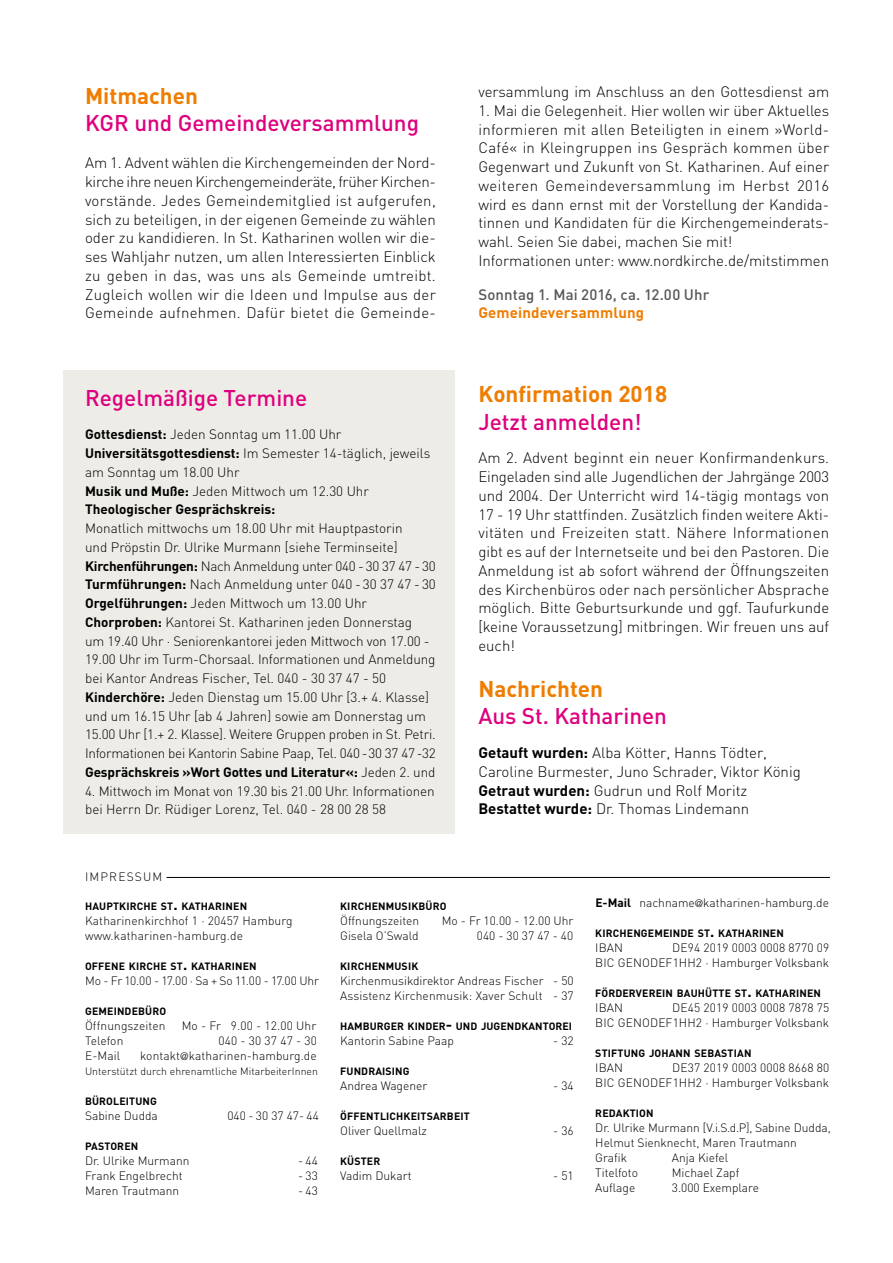
<style>
.page{position:relative;width:893px;height:1263px;background:#fff}
.page>*{position:absolute;margin:0;border:0;box-sizing:border-box;transform-origin:0 0}
.t1{font:500 22.5px "DIN";color:#de007e}
.t2{font:700 22.5px "DIN";color:#ef7d00}
.t3{font:300 15px/18.8px "DIN";color:#000;text-align:justify}
.t4{font:500 15px "DIN";letter-spacing:.005em;color:#575756}
.t5{font:700 15px "DIN";letter-spacing:.01em;color:#ef7d00}
.t6{font:300 13.5px/18.8px "DIN";color:#000}
.t7{font:300 12px/15px "DIN";color:#000}
.t8{font:300 12px "DIN";letter-spacing:.1em;color:#000}
.t9{font:700 10.5px "DIN";letter-spacing:.015em;color:#000}
.t10{font:300 10.5px "DIN";letter-spacing:.005em;color:#000}
.s1{font-weight:700}
.s2{font-size:15px}
.s3{font-family:"Helvetica Neue";font-size:10.5px}
</style>
<div class="page">
<div style="left:64px;top:370px;width:391px;height:463px;background:#edece6"></div>
<hr style="left:167px;top:877px;width:663px;height:1px;background:#000">
<h1 class="t2" style="left:85px;top:81px;width:114px">Mitmachen</h1>
<h1 class="t1" style="left:85px;top:108px;width:336px">KGR und Gemeindeversammlung</h1>
<p class="t3" style="left:85px;top:153px;width:352px">Am 1. Advent wählen die Kirchengemeinden der Nord&shy;kirche ihre neuen Kirchengemeinderäte, früher Kirchen&shy;vorstände. Jedes Gemeindemitglied ist aufgerufen, sich zu beteiligen, in der eigenen Gemeinde zu wählen oder zu kandidieren. In St. Katharinen wollen wir die&shy;ses Wahljahr nutzen, um allen Interessierten Einblick zu geben in das, was uns als Gemeinde umtreibt.<br>Zugleich wollen wir die Ideen und Impulse aus der Gemeinde aufnehmen. Dafür bietet die Gemeinde-</p>
<h1 class="t1" style="left:85px;top:383px;width:224px">Regelmäßige Termine</h1>
<p class="t6" style="left:85px;top:425px;width:347px"><span class="s1">Gottesdienst:</span> Jeden Sonntag um 11.00 Uhr <span class="s1">Universitätsgottesdienst:</span> Im Semester 14-täglich, jeweils am Sonntag um 18.00 Uhr<br><span class="s1">Musik und Muße:</span> Jeden Mittwoch um 12.30 Uhr <span class="s1">Theologischer Gesprächskreis:</span></p>
<p class="t6" style="left:85px;top:519px;width:352px">Monatlich mittwochs um 18.00 Uhr mit Hauptpastorin<br>und Pröpstin Dr. Ulrike Murmann [siehe Terminseite] <span class="s1">Kirchenführungen:</span> Nach Anmeldung unter 040 - 30 37 47 - 30<br><span class="s1">Turmführungen:</span> Nach Anmeldung unter 040 - 30 37 47 - 30<br><span class="s1">Orgelführungen:</span> Jeden Mittwoch um 13.00 Uhr <span class="s1">Chorproben:</span> Kantorei St. Katharinen jeden Donnerstag<br>um 19.40 Uhr · Seniorenkantorei jeden Mittwoch von 17.00 - 19.00 Uhr im Turm-Chorsaal. Informationen und Anmeldung bei Kantor Andreas Fischer, Tel. 040 - 30 37 47 - 50<br><span class="s1">Kinderchöre:</span> Jeden Dienstag um 15.00 Uhr [3.+ 4. Klasse] und um 16.15 Uhr [ab 4 Jahren] sowie am Donnerstag um 15.00 Uhr [1.+ 2. Klasse]. Weitere Gruppen proben in St. Petri.<br>Informationen bei Kantorin Sabine Paap, Tel. 040 - 30 37 47 -32<br><span class="s1">Gesprächskreis »Wort Gottes und Literatur«:</span> Jeden 2. und</p>
<p class="t6" style="left:85px;top:781px;width:351px">4. Mittwoch im Monat von 19.30 bis 21.00 Uhr. Informationen bei Herrn Dr. Rüdiger Lorenz, Tel. 040 - 28 00 28 58</p>
<p class="t3" style="left:478px;top:82px;width:352px">versammlung im Anschluss an den Gottesdienst am</p>
<p class="t3" style="left:478px;top:101px;width:352px;text-align:left">1. Mai die Gelegenheit. Hier wollen wir über Aktuelles informieren mit allen Beteiligten in einem »World-Café« in Kleingruppen ins Gespräch kommen über Gegenwart und Zukunft von St. Katharinen. Auf einer weiteren Gemeindeversammlung im Herbst 2016 wird es dann ernst mit der Vorstellung der Kandida&shy;tinnen und Kandidaten für die Kirchengemeinderats&shy;wahl. Seien Sie dabei, machen Sie mit!<br>Informationen unter: www.nordkirche.de/mitstimmen</p>
<p class="t4" style="left:478px;top:285px;width:232px">Sonntag 1. Mai 2016, ca. 12.00 Uhr</p>
<p class="t5" style="left:478px;top:303px;width:167px">Gemeindeversammlung</p>
<h1 class="t2" style="left:478px;top:380px;width:190px">Konfirmation 2018</h1>
<h1 class="t1" style="left:478px;top:407px;width:165px">Jetzt anmelden!</h1>
<p class="t3" style="left:478px;top:448px;width:352px">Am 2. Advent beginnt ein neuer Konfirmandenkurs.<br>Eingeladen sind alle Jugendlichen der Jahrgänge 2003 und 2004. Der Unterricht wird 14-tägig montags von 17 - 19 Uhr stattfinden. Zusätzlich finden weitere Akti&shy;vitäten und Freizeiten statt. Nähere Informationen gibt es auf der Internetseite und bei den Pastoren. Die Anmeldung ist ab sofort während der Öffnungszeiten des Kirchenbüros oder nach persönlicher Absprache möglich. Bitte Geburtsurkunde und ggf. Taufurkunde [keine Voraussetzung] mitbringen. Wir freuen uns auf euch!</p>
<h1 class="t2" style="left:478px;top:674px;width:126px">Nachrichten</h1>
<h1 class="t1" style="left:478px;top:702px;width:190px">Aus St. Katharinen</h1>
<p class="t3" style="left:478px;top:743px;width:324px;text-align:left"><span class="s1">Getauft wurden:</span> Alba Kötter, Hanns Tödter, Caroline Burmester, Juno Schrader, Viktor König <span class="s1">Getraut wurden:</span> Gudrun und Rolf Moritz <span class="s1">Bestattet wurde:</span> Dr. Thomas Lindemann</p>
<p class="t8" style="left:85px;top:870px;width:79px">IMPRESSUM</p>
<p class="t9" style="left:85px;top:899px;width:164px">HAUPTKIRCHE ST<span class="s2">.</span> KATHARINEN</p>
<p class="t7" style="left:85px;top:913px;width:209px">Katharinenkirchhof 1 · 20457 Hamburg www.katharinen-hamburg.de</p>
<p class="t9" style="left:85px;top:959px;width:173px">OFFENE KIRCHE ST<span class="s2">.</span> KATHARINEN</p>
<p class="t7" style="left:85px;top:973px;width:235px">Mo - Fr 10.00 - 17.00 · Sa + So 11.00 - 17.00 Uhr</p>
<p class="t9" style="left:85px;top:1004px;width:83px">GEMEINDEBÜRO</p>
<p class="t7" style="left:85px;top:1018px;width:82px">Öffnungszeiten</p>
<p class="t7" style="left:182px;top:1018px;width:136px">Mo - Fr 9.00 - 12.00 Uhr</p>
<p class="t7" style="left:85px;top:1033px;width:40px">Telefon</p>
<p class="t7" style="left:218px;top:1033px;width:100px">040 - 30 37 47 - 30</p>
<p class="t7" style="left:85px;top:1048px;width:37px">E-Mail</p>
<p class="t7" style="left:140px;top:1048px;width:178px">kontakt<span class="s3">@</span>katharinen-hamburg.de</p>
<p class="t10" style="left:85px;top:1064px;width:235px">Unterstützt durch ehrenamtliche MitarbeiterInnen</p>
<p class="t9" style="left:85px;top:1094px;width:73px">BÜROLEITUNG</p>
<p class="t7" style="left:85px;top:1108px;width:74px">Sabine Dudda</p>
<p class="t7" style="left:227px;top:1108px;width:93px">040 - 30 37 47- 44</p>
<p class="t9" style="left:85px;top:1139px;width:55px">PASTOREN</p>
<p class="t7" style="left:85px;top:1153px;width:106px">Dr. Ulrike Murmann</p>
<p class="t7" style="left:298px;top:1153px;width:21px">- 44</p>
<p class="t7" style="left:85px;top:1168px;width:99px">Frank Engelbrecht</p>
<p class="t7" style="left:298px;top:1168px;width:21px">- 33</p>
<p class="t7" style="left:85px;top:1183px;width:96px">Maren Trautmann</p>
<p class="t7" style="left:298px;top:1183px;width:21px">- 43</p>
<p class="t9" style="left:340px;top:899px;width:108px">KIRCHENMUSIKBÜRO</p>
<p class="t7" style="left:340px;top:913px;width:81px">Öffnungszeiten</p>
<p class="t7" style="left:442px;top:913px;width:133px">Mo - Fr 10.00 - 12.00 Uhr</p>
<p class="t7" style="left:340px;top:928px;width:80px">Gisela O’Swald</p>
<p class="t7" style="left:477px;top:928px;width:98px">040 - 30 37 47 - 40</p>
<p class="t9" style="left:340px;top:959px;width:80px">KIRCHENMUSIK</p>
<p class="t7" style="left:340px;top:973px;width:235px">Kirchenmusikdirektor Andreas Fischer - 50<br>Assistenz Kirchenmusik: Xaver Schult - 37</p>
<p class="t9" style="left:340px;top:1019px;width:233px">HAMBURGER KINDER<span class="s2">-</span> UND JUGENDKANTOREI</p>
<p class="t7" style="left:340px;top:1033px;width:115px">Kantorin Sabine Paap</p>
<p class="t7" style="left:553px;top:1033px;width:22px">- 32</p>
<p class="t9" style="left:340px;top:1064px;width:71px">FUNDRAISING</p>
<p class="t7" style="left:340px;top:1078px;width:89px">Andrea Wagener</p>
<p class="t7" style="left:553px;top:1078px;width:22px">- 34</p>
<p class="t9" style="left:340px;top:1109px;width:131px">ÖFFENTLICHKEITSARBEIT</p>
<p class="t7" style="left:340px;top:1123px;width:88px">Oliver Quellmalz</p>
<p class="t7" style="left:553px;top:1123px;width:22px">- 36</p>
<p class="t9" style="left:340px;top:1154px;width:42px">KÜSTER</p>
<p class="t7" style="left:340px;top:1168px;width:73px">Vadim Dukart</p>
<p class="t7" style="left:553px;top:1168px;width:22px">- 51</p>
<p class="t7" style="left:595px;top:895px;width:235px"><span class="s1">E-Mail</span> nachname<span class="s3">@</span>katharinen-hamburg.de</p>
<p class="t9" style="left:595px;top:926px;width:190px">KIRCHENGEMEINDE ST<span class="s2">.</span> KATHARINEN</p>
<p class="t7" style="left:595px;top:940px;width:29px">IBAN</p>
<p class="t7" style="left:595px;top:940px;width:236px;text-align:right">DE94 2019 0003 0008 8770 09<br>BIC GENODEF1HH2 ∙ Hamburger Volksbank</p>
<p class="t9" style="left:595px;top:986px;width:227px">FÖRDERVEREIN BAUHÜTTE ST<span class="s2">.</span> KATHARINEN</p>
<p class="t7" style="left:595px;top:1000px;width:29px">IBAN</p>
<p class="t7" style="left:595px;top:1000px;width:236px;text-align:right">DE45 2019 0003 0008 7878 75<br>BIC GENODEF1HH2 ∙ Hamburger Volksbank</p>
<p class="t9" style="left:595px;top:1046px;width:158px">STIFTUNG JOHANN SEBASTIAN</p>
<p class="t7" style="left:595px;top:1060px;width:29px">IBAN</p>
<p class="t7" style="left:595px;top:1060px;width:236px;text-align:right">DE37 2019 0003 0008 8668 80<br>BIC GENODEF1HH2 ∙ Hamburger Volksbank</p>
<p class="t9" style="left:595px;top:1106px;width:60px">REDAKTION</p>
<p class="t7" style="left:595px;top:1120px;width:237px">Dr. Ulrike Murmann [V.i.S.d.P], Sabine Dudda,<br>Helmut Sienknecht, Maren Trautmann<br>Grafik</p>
<p class="t7" style="left:672px;top:1150px;width:58px">Anja Kiefel</p>
<p class="t7" style="left:595px;top:1165px;width:44px">Titelfoto</p>
<p class="t7" style="left:672px;top:1165px;width:69px">Michael Zapf</p>
<p class="t7" style="left:595px;top:1180px;width:42px">Auflage</p>
<p class="t7" style="left:672px;top:1180px;width:89px">3.000 Exemplare</p>
</div>
